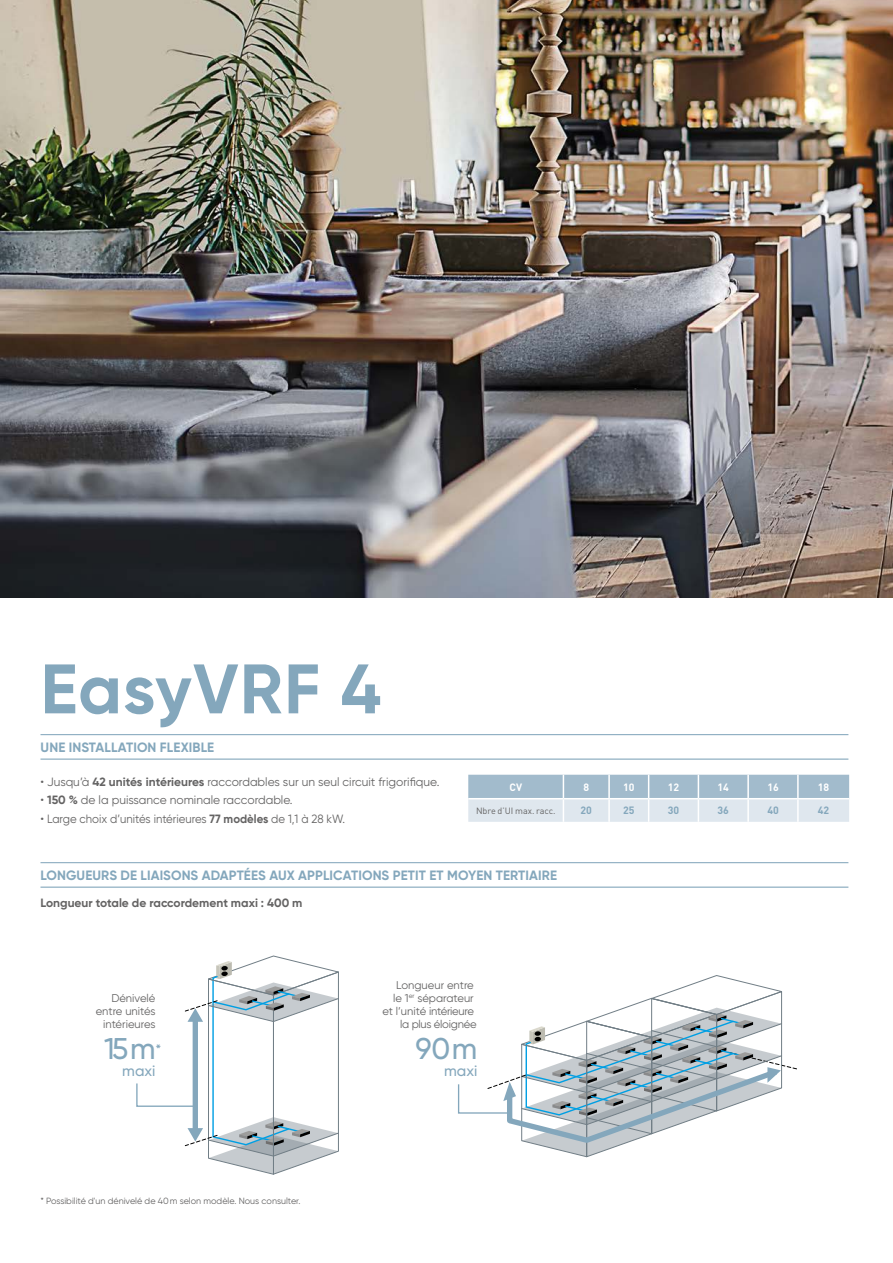
<style>
.page{position:relative;width:893px;height:1263px;background:#fff}
.page>*{position:absolute;margin:0;border:0;box-sizing:border-box;transform-origin:0 0}
.t1{font:700 69.9px "Gilroy";letter-spacing:.02em;color:#84a7bc}
.t2{font:500 30px "Gilroy";letter-spacing:.025em;color:#84a7bc}
.t3{font:500 15px "Gilroy";color:#84a7bc}
.t4{font:700 13.5px "Gilroy";letter-spacing:.01em;color:#84a7bc}
.t5{font:12px "Gilroy";color:#646363}
.t6{font:700 12px "Gilroy";color:#646363}
.t7{font:11.25px/13px "Gilroy";letter-spacing:-.025em;color:#646363;text-align:right}
.t8{font:11.25px/13px "Gilroy";color:#646363;text-align:right}
.t9{font:700 10.5px "DIN Pro";color:#fff}
.t10{font:700 10.5px "DIN Pro";color:#84a7bc}
.t11{font:9px "Gilroy";color:#646363}
.t12{font:9px "DIN Pro";color:#646363}
.s1{font-weight:700}
.s2{font-size:15px}
</style>
<div class="page">
<img style="left:0;top:0;width:893px;height:598px">
<hr style="left:40px;top:734px;width:808px;height:1px;background:#84a7bc">
<hr style="left:40px;top:758px;width:808px;height:2px;background:#84a7bc">
<hr style="left:40px;top:862px;width:808px;height:1px;background:#84a7bc">
<hr style="left:40px;top:886px;width:808px;height:2px;background:#84a7bc">
<svg style="left:468px;top:775px;width:381px;height:47px;background:#c3d3de"></svg>
<hr style="left:797px;top:775px;width:2px;height:23px;background:#fff">
<hr style="left:798px;top:798px;width:51px;height:1px;background:#fff">
<svg style="left:136px;top:955px;width:203px;height:220px"></svg>
<svg style="left:458px;top:975px;width:339px;height:182px"></svg>
<h1 class="t1" style="left:40px;top:645px;width:342px">EasyVRF 4</h1>
<p class="t4" style="left:41px;top:739px;width:175px">UNE INSTALLATION FLEXIBLE</p>
<p class="t5" style="left:40px;top:774px;width:400px">• Jusqu’à <span class="s1">42 unités intérieures</span> raccordables sur un seul circuit frigorifique.</p>
<p class="t5" style="left:40px;top:793px;width:254px">• <span class="s1">150 %</span> de la puissance nominale raccordable.</p>
<p class="t5" style="left:40px;top:812px;width:306px">• Large choix d’unités intérieures <span class="s1">77 modèles</span> de 1,1 à 28 kW.</p>
<p class="t9" style="left:510px;top:778px;width:14px">CV</p>
<p class="t9" style="left:583px;top:778px;width:7px">8</p>
<p class="t9" style="left:623px;top:778px;width:13px">10</p>
<p class="t9" style="left:668px;top:778px;width:13px">12</p>
<p class="t9" style="left:718px;top:778px;width:13px">14</p>
<p class="t9" style="left:767px;top:778px;width:13px">16</p>
<p class="t9" style="left:818px;top:778px;width:13px">18</p>
<p class="t12" style="left:476px;top:803px;width:81px">Nbre d’UI max. racc.</p>
<p class="t10" style="left:581px;top:802px;width:13px">20</p>
<p class="t10" style="left:623px;top:802px;width:13px">25</p>
<p class="t10" style="left:668px;top:802px;width:13px">30</p>
<p class="t10" style="left:718px;top:802px;width:13px">36</p>
<p class="t10" style="left:767px;top:802px;width:13px">40</p>
<p class="t10" style="left:818px;top:802px;width:13px">42</p>
<p class="t4" style="left:41px;top:867px;width:518px">LONGUEURS DE LIAISONS ADAPTÉES AUX APPLICATIONS PETIT ET MOYEN TERTIAIRE</p>
<p class="t6" style="left:40px;top:896px;width:263px">Longueur totale de raccordement maxi : 400 m</p>
<p class="t8" style="left:96px;top:991px;width:61px">Dénivelé entre unités intérieures</p>
<p class="t3" style="left:122px;top:1061px;width:35px">maxi</p>
<h2 class="t2" style="left:104px;top:1030px;width:59px">15m<span class="s2">*</span></h2>
<p class="t11" style="left:40px;top:1195px;width:262px">* Possibilité d'un dénivelé de 40m selon modèle. Nous consulter.</p>
<p class="t7" style="left:383px;top:978px;width:96px">Longueur entre<br>le 1<sup>er</sup> séparateur<br>et l’unité intérieure la plus éloignée</p>
<p class="t3" style="left:444px;top:1061px;width:35px">maxi</p>
<h2 class="t2" style="left:415px;top:1030px;width:63px">90m</h2>
</div>
